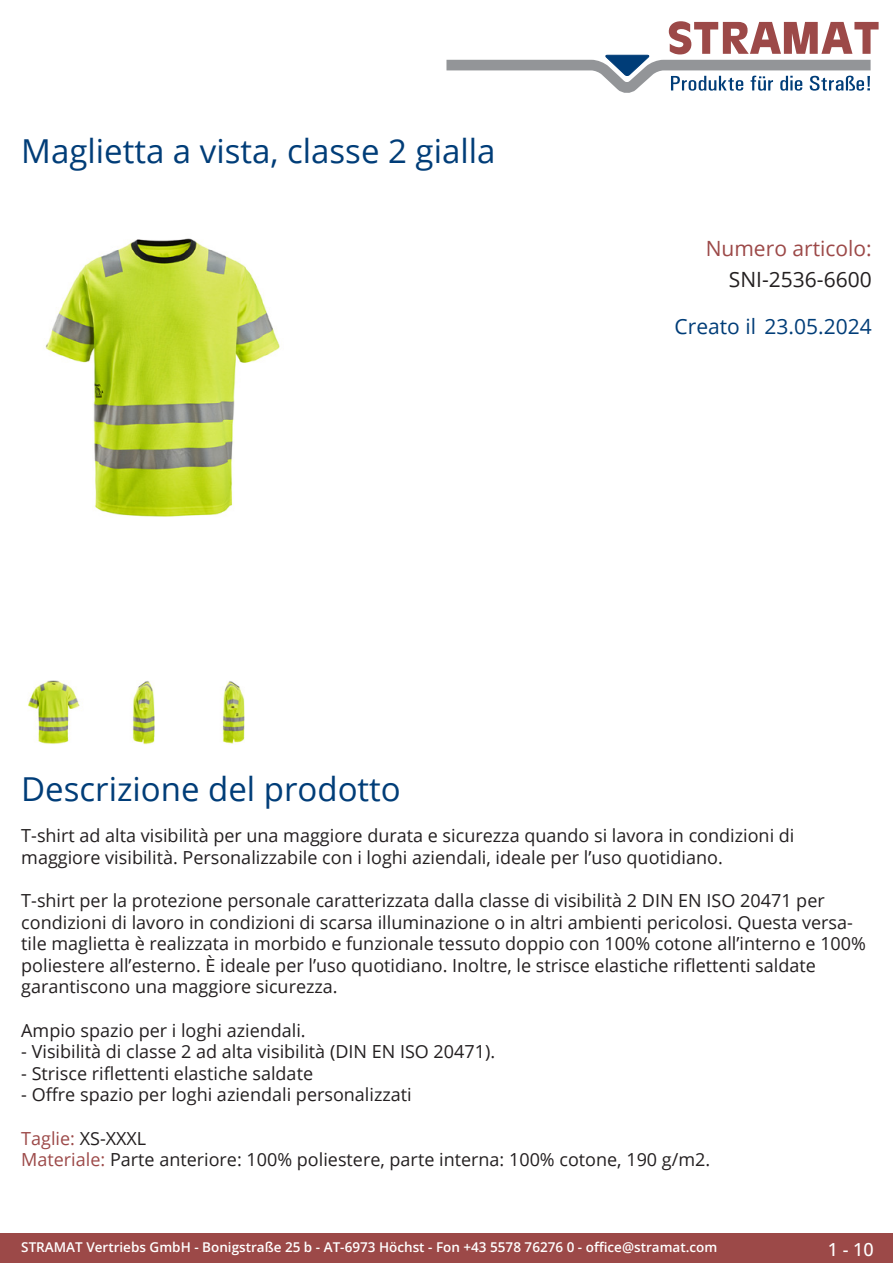
<style>
.page{position:relative;width:893px;height:1263px;background:#fff}
.page>*{position:absolute;margin:0;border:0;box-sizing:border-box;transform-origin:0 0}
.Produkttitel{font:33px "Open Sans";color:#003d78}
.Erstellungsdatum{font:21px "Open Sans";color:#003d78}
.TechDaten_Überschrif{font:21px "Open Sans";color:#9c4948}
.TechDaten_Inhalt{font:21px "Open Sans";color:#231f20}
.Beschreibung_Text{font:18px/21.6px "Open Sans";color:#231f20}
.t1{font:500 18px "Open Sans";color:#fff}
.t2{font:600 13.5px "Open Sans";color:#fff}
.s1{color:#9c4948}
</style>
<div class="page">
<div style="left:0;top:1233px;width:893px;height:30px;background:#9c4948"></div>
<svg style="left:446px;top:21px;width:433px;height:72px"></svg>
<img style="left:45px;top:238px;width:235px;height:279px">
<img style="left:28px;top:680px;width:52px;height:64px">
<img style="left:132px;top:681px;width:23px;height:63px">
<img style="left:222px;top:681px;width:23px;height:63px">
<p class="Produkttitel" style="left:21px;top:128px;width:476px">Maglietta a vista, classe 2 gialla</p>
<p class="TechDaten_Überschrif" style="left:706px;top:234px;width:167px">Numero articolo:</p>
<p class="TechDaten_Inhalt" style="left:729px;top:265px;width:144px">SNI-2536-6600</p>
<p class="Erstellungsdatum" style="left:674px;top:312px;width:199px">Creato il 23.05.2024</p>
<p class="Produkttitel" style="left:21px;top:766px;width:381px">Descrizione del prodotto</p>
<p class="Beschreibung_Text" style="left:21px;top:824px;width:775px">T-shirt ad alta visibilità per una maggiore durata e sicurezza quando si lavora in condizioni di maggiore visibilità. Personalizzabile con i loghi aziendali, ideale per l’uso quotidiano.</p>
<p class="Beschreibung_Text" style="left:21px;top:889px;width:846px">T-shirt per la protezione personale caratterizzata dalla classe di visibilità 2 DIN EN ISO 20471 per condizioni di lavoro in condizioni di scarsa illuminazione o in altri ambienti pericolosi. Questa versa&shy;tile maglietta è realizzata in morbido e funzionale tessuto doppio con 100% cotone all’interno e 100% poliestere all’esterno. È ideale per l’uso quotidiano. Inoltre, le strisce elastiche riflettenti saldate garantiscono una maggiore sicurezza.</p>
<p class="Beschreibung_Text" style="left:21px;top:1019px;width:286px">Ampio spazio per i loghi aziendali.</p>
<p class="Beschreibung_Text" style="left:21px;top:1040px;width:475px">- Visibilità di classe 2 ad alta visibilità (DIN EN ISO 20471).</p>
<p class="Beschreibung_Text" style="left:21px;top:1062px;width:293px">- Strisce riflettenti elastiche saldate</p>
<p class="Beschreibung_Text" style="left:21px;top:1083px;width:392px">- Offre spazio per loghi aziendali personalizzati</p>
<p class="Beschreibung_Text" style="left:21px;top:1127px;width:690px"><span class="s1">Taglie:</span> XS-XXXL<br><span class="s1">Materiale:</span> Parte anteriore: 100% poliestere, parte interna: 100% cotone, 190 g/m2.</p>
<p class="t2" style="left:21px;top:1238px;width:698px">STRAMAT Vertriebs GmbH - Bonigstraße 25 b - AT-6973 Höchst - Fon +43 5578 76276 0 - office@stramat.com</p>
<p class="t1" style="left:828px;top:1237px;width:48px">1 - 10</p>
</div>
